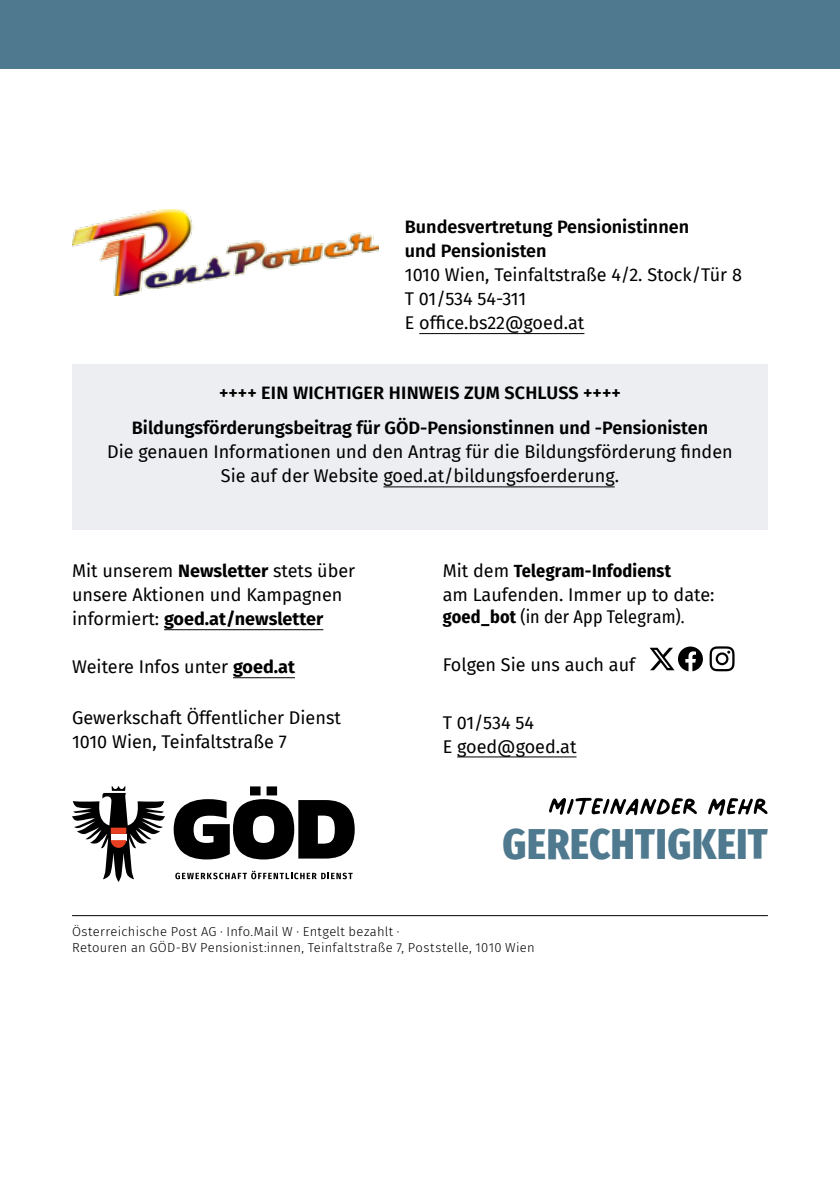
<style>
.page{position:relative;width:840px;height:1191px;background:#fff}
.page>*{position:absolute;margin:0;border:0;box-sizing:border-box;transform-origin:0 0}
.t1{font:50.8px "Palmer Lake Print";color:#000}
.t2{font:800 extra-condensed 43.6px "Fira Sans";letter-spacing:.015em;color:#4f798e}
.t3{font:18px/24px "Fira Sans";color:#000}
.t4{font:600 18px/24px "Fira Sans";color:#000}
.t5{font:18px "Fira Sans Condensed";letter-spacing:.01em;color:#000}
.t6{font:700 18px "Fira Sans Condensed";letter-spacing:.01em;color:#000}
.t7{font:300 13px/16px "Fira Sans";letter-spacing:.02em;color:#000}
.s1{font-weight:700}
.s2{font-family:"Fira Sans";font-weight:400}
</style>
<div class="page">
<div style="left:0;top:0;width:839px;height:68px;background:#4f798e"></div>
<hr style="left:164px;top:629px;width:159px;height:1px;background:#000">
<hr style="left:233px;top:677px;width:62px;height:1px;background:#000">
<svg style="left:709px;top:646px;width:25px;height:25px"></svg>
<svg style="left:649px;top:646px;width:53px;height:25px"></svg>
<hr style="left:419px;top:333px;width:165px;height:1px;background:#000">
<hr style="left:457px;top:756px;width:119px;height:1px;background:#000">
<hr style="left:72px;top:529px;width:695px;height:1px;background:#000">
<img style="left:72px;top:210px;width:307px;height:85px">
<hr style="left:72px;top:551px;width:695px;height:2px;background:#000">
<hr style="left:72px;top:915px;width:695px;height:1px;background:#000">
<svg style="left:175px;top:870px;width:177px;height:9px"></svg>
<svg style="left:72px;top:786px;width:93px;height:95px"></svg>
<svg style="left:173px;top:786px;width:181px;height:73px"></svg>
<div style="left:72px;top:364px;width:695px;height:165px;background:#eceef2"></div>
<hr style="left:383px;top:486px;width:231px;height:1px;background:#000">
<p class="t4" style="left:404px;top:214px;width:285px">Bundesvertretung Pensionistinnen und Pensionisten</p>
<p class="t3" style="left:404px;top:262px;width:338px">1010 Wien, Teinfaltstraße 4/2. Stock/Tür 8<br>T 01/534 54-311<br>E office.bs22@goed.at</p>
<p class="t4" style="left:132px;top:374px;width:577px;line-height:35.4px;text-align:center">++++ EIN WICHTIGER HINWEIS ZUM SCHLUSS ++++<br>Bildungsförderungsbeitrag für GÖD-Pensionstinnen und -Pensionisten</p>
<p class="t3" style="left:107px;top:440px;width:626px;text-align:center">Die genauen Informationen und den Antrag für die Bildungsförderung finden<br>Sie auf der Website goed.at/bildungsfoerderung.</p>
<p class="t3" style="left:72px;top:558px;width:284px">Mit unserem <span class="s1">Newsletter</span> stets über unsere Aktionen und Kampagnen informiert: <span class="s1">goed.at/newsletter</span></p>
<p class="t3" style="left:72px;top:654px;width:224px">Weitere Infos unter <span class="s1">goed.at</span></p>
<p class="t3" style="left:72px;top:705px;width:270px">Gewerkschaft Öffentlicher Dienst<br>1010 Wien, Teinfaltstraße 7</p>
<p class="t6" style="left:442px;top:556px;width:230px"><span class="s2">Mit dem</span> Telegram-Infodienst</p>
<p class="t3" style="left:442px;top:582px;width:273px">am Laufenden. Immer up to date:</p>
<p class="t5" style="left:442px;top:603px;width:243px"><span class="s1">goed_bot</span> (in der App Telegram).</p>
<p class="t3" style="left:442px;top:652px;width:194px">Folgen Sie uns auch auf</p>
<p class="t3" style="left:442px;top:710px;width:135px">T 01/534 54<br>E goed@goed.at</p>
<h1 class="t1" style="left:548px;top:780px;width:220px">Miteinander mehr</h1>
<h2 class="t2" style="left:502px;top:806px;width:266px">GERECHTIGKEIT</h2>
<p class="t7" style="left:72px;top:923px;width:464px">Österreichische Post AG · Info.Mail W · Entgelt bezahlt ·<br>Retouren an GÖD-BV Pensionist:innen, Teinfaltstraße 7, Poststelle, 1010 Wien</p>
</div>
